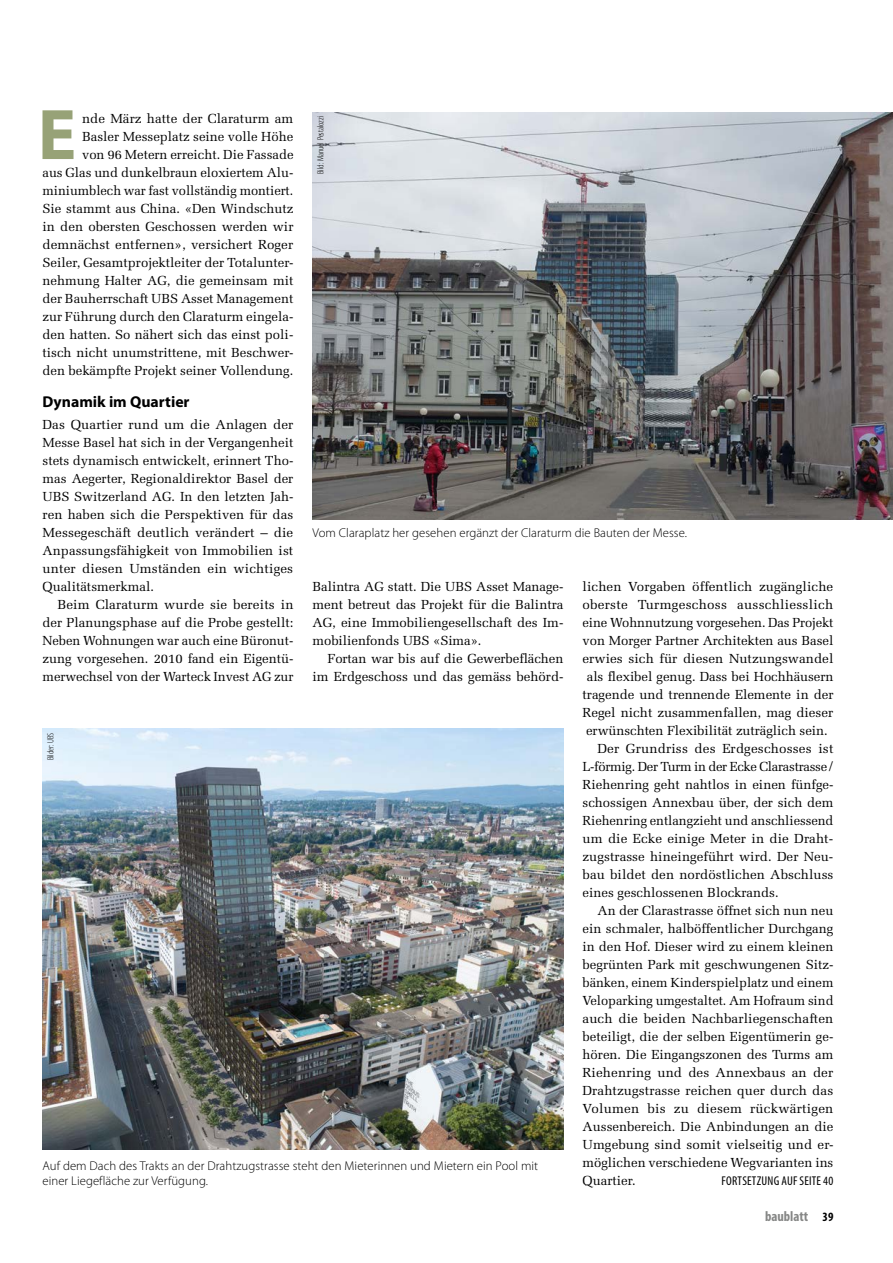
<style>
.page{position:relative;width:893px;height:1263px;background:#fff}
.page>*{position:absolute;margin:0;border:0;box-sizing:border-box;transform-origin:0 0}
.t1{font:700 72.3px "Myriad Pro";color:#97a277}
.t2{font:700 15.75px "Myriad Pro";color:#000}
.t3{font:700 condensed 14.25px "Myriad Pro";color:#868786}
.t4{font:13.2px/18px "Melior LT Std";color:#000;text-align:justify}
.t5{font:13.2px "Melior LT Std";letter-spacing:-.02em;color:#000}
.t6{font:300 12.75px/15px "Myriad Pro";letter-spacing:.005em;color:#000}
.t7{font:condensed 12.75px "Myriad Pro";letter-spacing:.015em;color:#000}
.t8{font:300 condensed 9px "Myriad Pro";color:#000}
.s1{font-size:12.75px;color:#000}
</style>
<div class="page">
<img style="left:313px;top:113px;width:580px;height:406px">
<img style="left:43px;top:728px;width:520px;height:421px">
<h1 class="t1" style="left:38px;top:94px;width:40px">E</h1>
<p class="t4" style="left:43px;top:110px;width:253px;text-align:right">nde März hatte der Claraturm am Basler Messeplatz seine volle Höhe<br>von 96 Metern erreicht. Die Fassade<br>aus Glas und dunkelbraun eloxiertem Alu&shy;miniumblech war fast vollständig montiert.<br>Sie stammt aus China. «Den Windschutz in den obersten Geschossen werden wir demnächst entfernen», versichert Roger Seiler, Gesamtprojektleiter der Totalunter&shy;nehmung Halter AG, die gemeinsam mit der Bauherrschaft UBS Asset Management zur Führung durch den Claraturm eingela&shy;den hatten. So nähert sich das einst poli&shy;tisch nicht unumstrittene, mit Beschwer&shy;den bekämpfte Projekt seiner Vollendung.</p>
<p class="t2" style="left:43px;top:393px;width:149px">Dynamik im Quartier</p>
<p class="t4" style="left:43px;top:416px;width:252px">Das Quartier rund um die Anlagen der Messe Basel hat sich in der Vergangenheit stets dynamisch entwickelt, erinnert Tho&shy;mas Aegerter, Regionaldirektor Basel der UBS Switzerland AG. In den letzten Jah&shy;ren haben sich die Perspektiven für das Messegeschäft deutlich verändert – die Anpassungsfähigkeit von Immobilien ist unter diesen Umständen ein wichtiges Qualitätsmerkmal.</p>
<p class="t4" style="left:43px;top:596px;width:253px;text-indent:15px">Beim Claraturm wurde sie bereits in der Planungsphase auf die Probe gestellt:<br>Neben Wohnungen war auch eine Büronut&shy;zung vorgesehen. 2010 fand ein Eigentü&shy;merwechsel von der Warteck Invest AG zur</p>
<p class="t8" style="left:316px;top:174px;width:60px;rotate:-90deg">Bild: Manuel Pestalozzi</p>
<p class="t6" style="left:313px;top:525px;width:376px">Vom Claraplatz her gesehen ergänzt der Claraturm die Bauten der Messe.</p>
<p class="t4" style="left:313px;top:578px;width:252px">Balintra AG statt. Die UBS Asset Manage&shy;ment betreut das Projekt für die Balintra AG, eine Immobiliengesellschaft des Im&shy;mobilienfonds UBS «Sima».</p>
<p class="t4" style="left:313px;top:650px;width:252px;text-align:right">Fortan war bis auf die Gewerbeflächen im Erdgeschoss und das gemäss behörd-</p>
<p class="t4" style="left:583px;top:578px;width:252px">lichen Vorgaben öffentlich zugängliche</p>
<p class="t4" style="left:583px;top:596px;width:252px">oberste Turmgeschoss ausschliesslich</p>
<p class="t4" style="left:583px;top:614px;width:252px">eine Wohnnutzung vorgesehen. Das Projekt</p>
<p class="t4" style="left:583px;top:632px;width:252px">von Morger Partner Architekten aus Basel</p>
<p class="t4" style="left:583px;top:650px;width:252px">erwies sich für diesen Nutzungswandel</p>
<p class="t4" style="left:587px;top:668px;width:248px">als flexibel genug. Dass bei Hochhäusern</p>
<p class="t4" style="left:583px;top:686px;width:252px">tragende und trennende Elemente in der</p>
<p class="t4" style="left:583px;top:704px;width:252px">Regel nicht zusammenfallen, mag dieser</p>
<p class="t4" style="left:586px;top:722px;width:243px">erwünschten Flexibilität zuträglich sein.</p>
<p class="t4" style="left:597px;top:740px;width:237px">Der Grundriss des Erdgeschosses ist</p>
<p class="t5" style="left:583px;top:759px;width:252px">L-förmig. Der Turm in der Ecke Clarastrasse/</p>
<p class="t4" style="left:583px;top:776px;width:252px">Riehenring geht nahtlos in einen fünfge-</p>
<p class="t4" style="left:583px;top:794px;width:252px">schossigen Annexbau über, der sich dem</p>
<p class="t4" style="left:583px;top:812px;width:252px">Riehenring entlangzieht und anschliessend</p>
<p class="t4" style="left:583px;top:830px;width:252px">um die Ecke einige Meter in die Draht-</p>
<p class="t4" style="left:583px;top:848px;width:252px">zugstrasse hineingeführt wird. Der Neu-</p>
<p class="t4" style="left:583px;top:866px;width:252px">bau bildet den nordöstlichen Abschluss</p>
<p class="t4" style="left:583px;top:884px;width:198px">eines geschlossenen Blockrands.</p>
<p class="t4" style="left:597px;top:902px;width:237px">An der Clarastrasse öffnet sich nun neu</p>
<p class="t4" style="left:583px;top:920px;width:252px">ein schmaler, halböffentlicher Durchgang</p>
<p class="t4" style="left:583px;top:938px;width:252px">in den Hof. Dieser wird zu einem kleinen</p>
<p class="t4" style="left:583px;top:956px;width:252px">begrünten Park mit geschwungenen Sitz-</p>
<p class="t4" style="left:583px;top:974px;width:252px">bänken, einem Kinderspielplatz und einem</p>
<p class="t4" style="left:583px;top:992px;width:252px">Veloparking umgestaltet. Am Hofraum sind</p>
<p class="t4" style="left:583px;top:1010px;width:252px">auch die beiden Nachbarliegenschaften</p>
<p class="t4" style="left:583px;top:1028px;width:252px">beteiligt, die der selben Eigentümerin ge-</p>
<p class="t4" style="left:583px;top:1046px;width:252px">hören. Die Eingangszonen des Turms am</p>
<p class="t4" style="left:583px;top:1064px;width:252px">Riehenring und des Annexbaus an der</p>
<p class="t4" style="left:583px;top:1082px;width:252px">Drahtzugstrasse reichen quer durch das</p>
<p class="t4" style="left:583px;top:1100px;width:252px">Volumen bis zu diesem rückwärtigen</p>
<p class="t4" style="left:583px;top:1118px;width:252px">Aussenbereich. Die Anbindungen an die</p>
<p class="t4" style="left:583px;top:1136px;width:252px">Umgebung sind somit vielseitig und er-</p>
<p class="t4" style="left:583px;top:1154px;width:252px">möglichen verschiedene Wegvarianten ins</p>
<p class="t4" style="left:583px;top:1172px;width:55px">Quartier.</p>
<p class="t8" style="left:46px;top:760px;width:29px;rotate:-90deg">Bilder: UBS</p>
<p class="t6" style="left:43px;top:1158px;width:497px">Auf dem Dach des Trakts an der Drahtzugstrasse steht den Mieterinnen und Mietern ein Pool mit einer Liegefläche zur Verfügung.</p>
<p class="t7" style="left:721px;top:1173px;width:113px">FORTSETZUNG AUF SEITE 40</p>
<p class="t3" style="left:765px;top:1207px;width:70px">baublatt <span class="s1">39</span></p>
</div>
